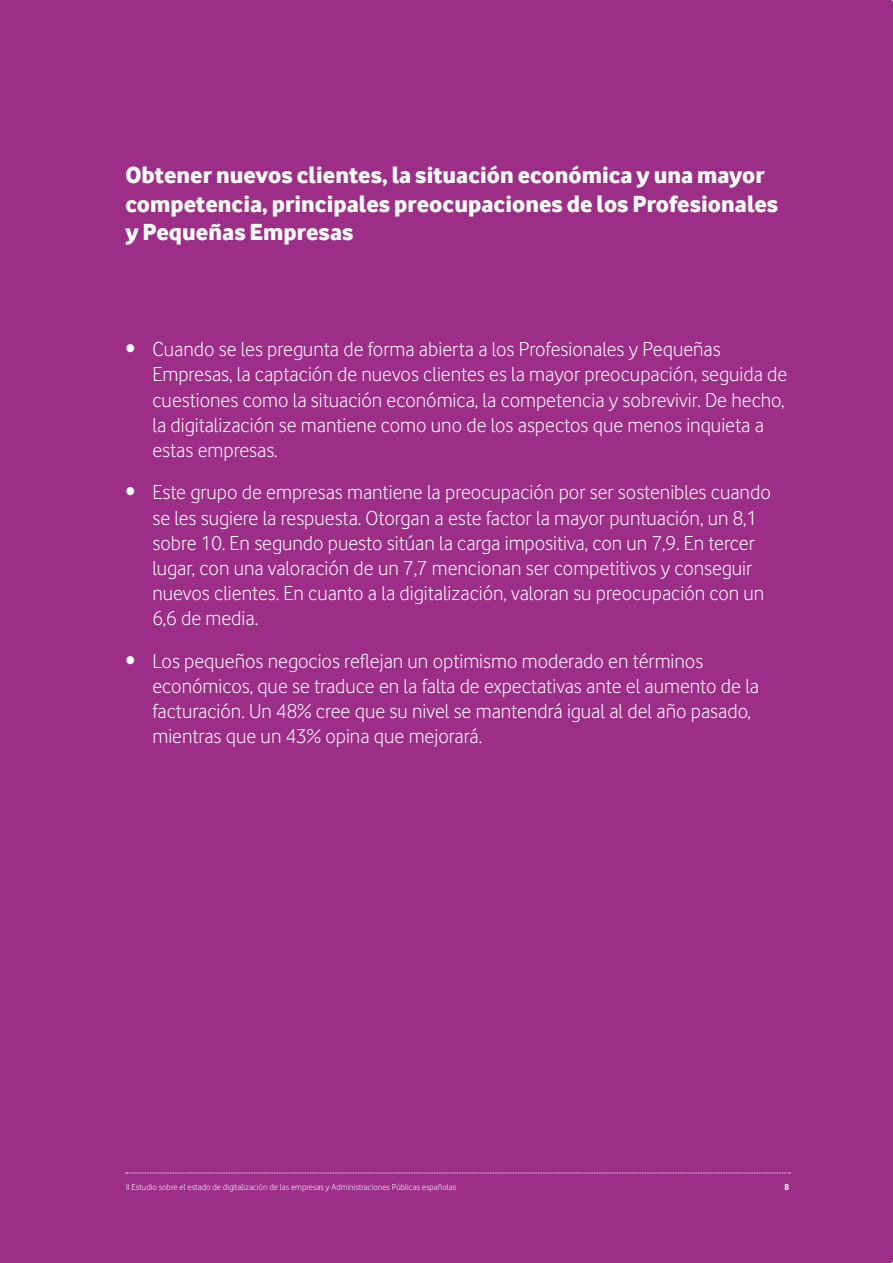
<style>
.page{position:relative;width:893px;height:1263px;background:#9d2e88}
.page>*{position:absolute;margin:0;border:0;box-sizing:border-box;transform-origin:0 0}
.t1{font:24px/28.8px "Vodafone Ex B";color:#fff}
.t2{font:21px/25.2px "Vodafone Lt";color:#fff}
.t3{font:9px "Vodafone Lt";color:#fff}
.t4{font:700 9px "Vodafone Rg";color:#fff}
</style>
<div class="page">
<svg style="left:126px;top:1172px;width:664px;height:1px"></svg>
<p class="t1" style="left:125px;top:160px;width:654px">Obtener nuevos clientes, la situación económica y una mayor competencia, principales preocupaciones de los Profesionales y Pequeñas Empresas</p>
<p class="t2" style="left:152px;top:337px;width:636px;text-indent:-27px">• Cuando se les pregunta de forma abierta a los Profesionales y Pequeñas Empresas, la captación de nuevos clientes es la mayor preocupación, seguida de cuestiones como la situación económica, la competencia y sobrevivir. De hecho, la digitalización se mantiene como uno de los aspectos que menos inquieta a estas empresas.</p>
<p class="t2" style="left:152px;top:480px;width:620px;text-indent:-27px">• Este grupo de empresas mantiene la preocupación por ser sostenibles cuando se les sugiere la respuesta. Otorgan a este factor la mayor puntuación, un 8,1 sobre 10. En segundo puesto sitúan la carga impositiva, con un 7,9. En tercer lugar, con una valoración de un 7,7 mencionan ser competitivos y conseguir nuevos clientes. En cuanto a la digitalización, valoran su preocupación con un 6,6 de media.</p>
<p class="t2" style="left:152px;top:648px;width:608px;text-indent:-27px">• Los pequeños negocios reflejan un optimismo moderado en términos económicos, que se traduce en la falta de expectativas ante el aumento de la facturación. Un 48% cree que su nivel se mantendrá igual al del año pasado, mientras que un 43% opina que mejorará.</p>
<p class="t3" style="left:126px;top:1182px;width:332px">II Estudio sobre el estado de digitalización de las empresas y Administraciones Públicas españolas</p>
<p class="t4" style="left:784px;top:1182px;width:6px">8</p>
</div>
